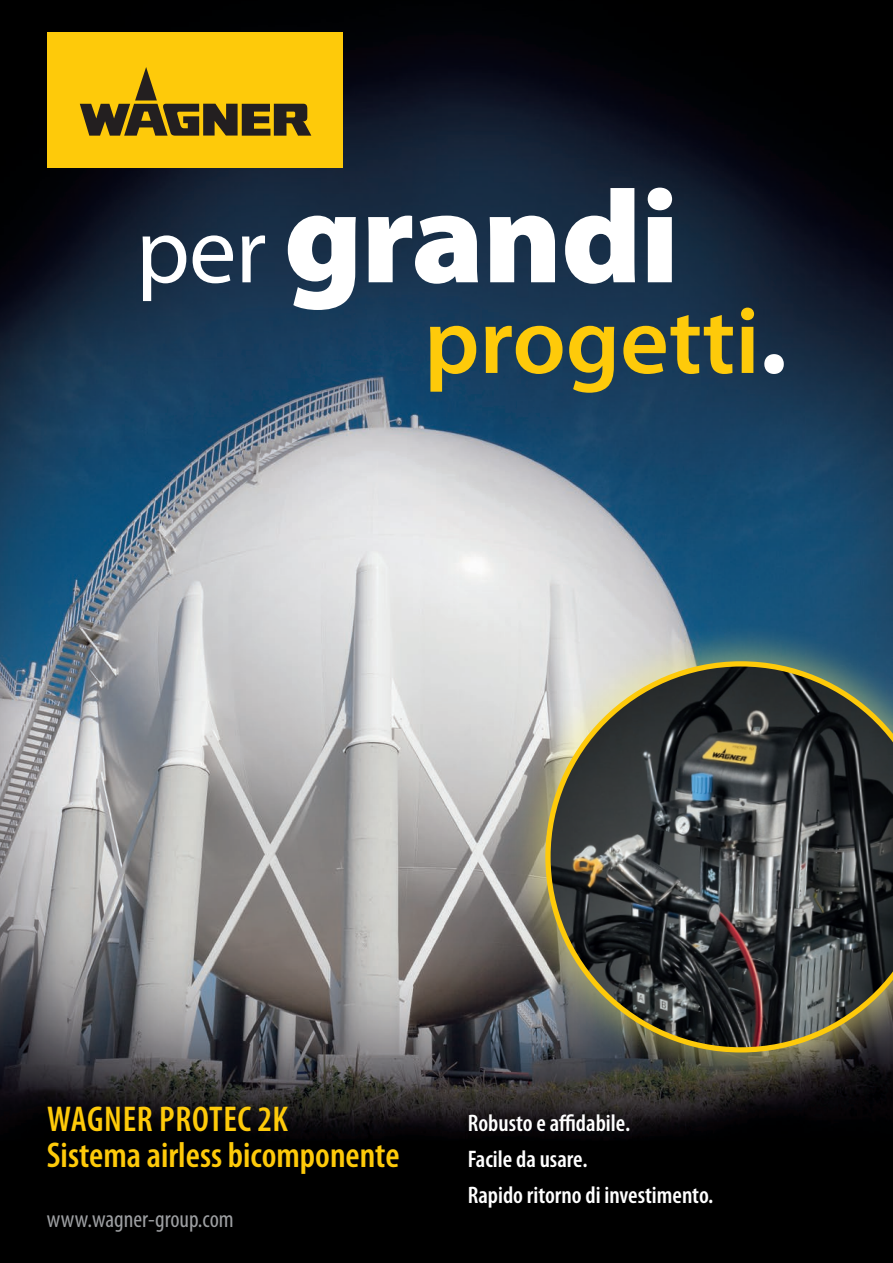
<style>
.page{position:relative;width:893px;height:1263px;background:#fff}
.page>*{position:absolute;margin:0;border:0;box-sizing:border-box;transform-origin:0 0}
.t1{font:900 132.6px "Myriad Pro";letter-spacing:-.01em;color:#fff}
.t2{font:600 94.65px "Myriad Pro";color:#feca0a}
.t3{font:600 condensed 36px/36px "Myriad Pro";color:#feca0a}
.t4{font:600 condensed 24px/36px "Myriad Pro";color:#fff}
.t5{font:condensed 24px "Myriad Pro";color:#9d9fa2}
.s1{font-weight:400;font-size:94.65px}
.s2{font-weight:900;color:#fff}
</style>
<div class="page">
<img style="left:0;top:0;width:893px;height:1263px">
<div style="left:506px;top:622px;width:387px;height:470px;background:#fff46d;opacity:.45"></div>
<img style="left:545px;top:661px;width:348px;height:391px">
<div style="left:48px;top:32px;width:295px;height:136px;background:#feca0a"></div>
<svg style="left:80px;top:67px;width:231px;height:69px"></svg>
<h1 class="t1" style="left:136px;top:162px;width:545px"><span class="s1">per</span> grandi</h1>
<h2 class="t2" style="left:424px;top:281px;width:364px">progetti<span class="s2">.</span></h2>
<h3 class="t3" style="left:47px;top:1101px;width:354px">WAGNER PROTEC 2K<br>Sistema airless bicomponente</h3>
<p class="t5" style="left:47px;top:1205px;width:188px">www.wagner-group.com</p>
<p class="t4" style="left:468px;top:1105px;width:247px">Robusto e affidabile.<br>Facile da usare.<br>Rapido ritorno di investimento.</p>
</div>
